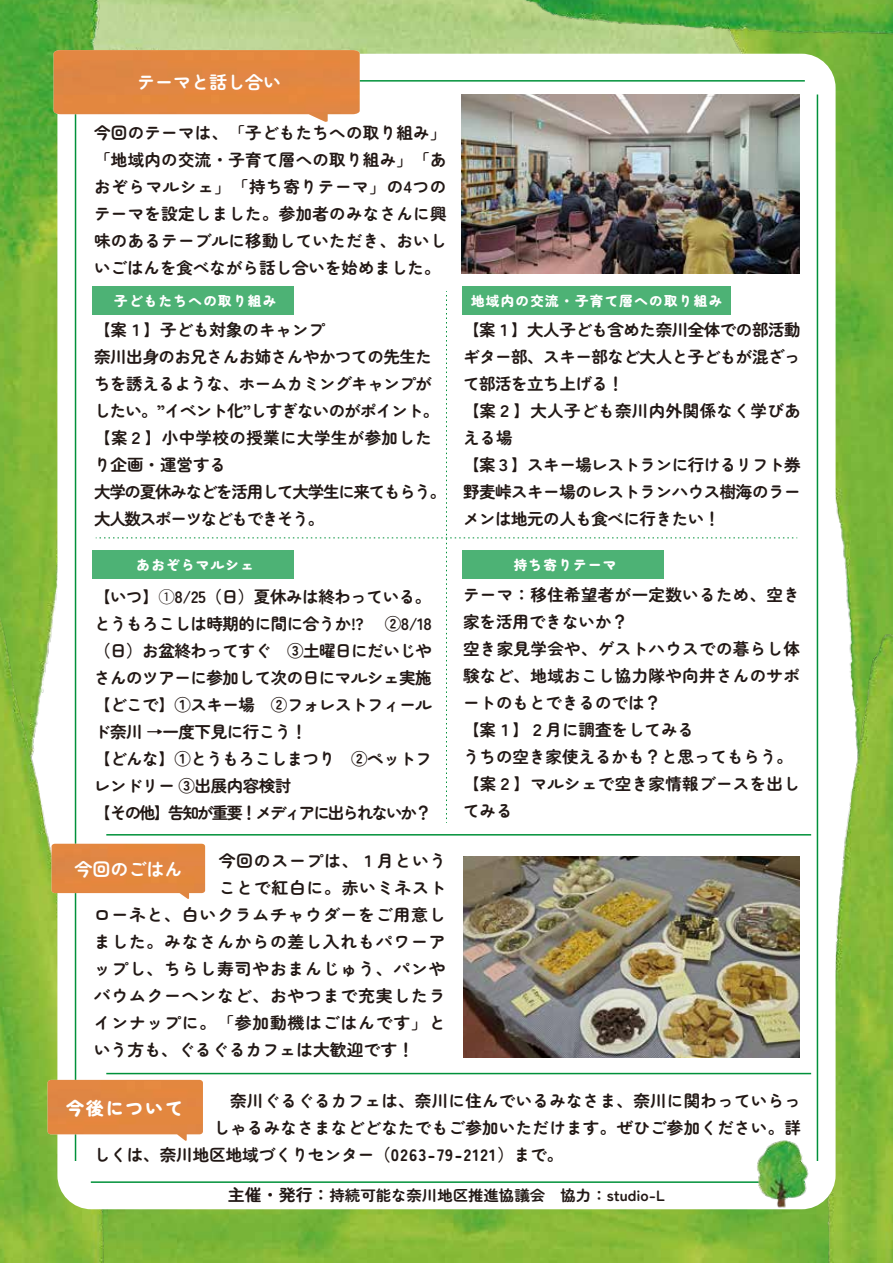
<style>
.page{position:relative;width:893px;height:1263px;background:#fff}
.page>*{position:absolute;margin:0;border:0;box-sizing:border-box;transform-origin:0 0}
.t1{font:700 18px "Zen Maru Gothic";color:#fff}
.t2{font:900 18px "Zen Maru Gothic";letter-spacing:.1em;color:#fff}
.t3{font:700 16.5px/27px "Zen Maru Gothic";letter-spacing:-.025em;color:#221815}
.t4{font:700 16.5px/27px "Zen Maru Gothic";color:#221815;text-align:justify}
.t5{font:700 16.5px/27px "Zen Maru Gothic";letter-spacing:.02em;color:#221815}
.t6{font:700 16.5px/27px "Zen Maru Gothic";letter-spacing:.04em;color:#221815}
.t7{font:700 15px "Zen Maru Gothic";color:#221815}
.t8{font:900 13.5px "Zen Maru Gothic";letter-spacing:.1em;color:#fff}
.s1{font-family:"Koz Go Pr 6 N";font-weight:400}
.s2{font-weight:900}
.s3{font-size:16.5px}
</style>
<div class="page">
<img style="left:0;top:0;width:893px;height:1263px">
<div style="left:57px;top:54px;width:779px;height:1155px;background:#fff;border-radius:34px"></div>
<hr style="left:91px;top:80px;width:714px;height:2px;background:#00913a">
<hr style="left:91px;top:1181px;width:714px;height:2px;background:#00913a">
<hr style="left:817px;top:95px;width:1px;height:1066px;background:#00913a">
<hr style="left:75px;top:95px;width:1px;height:1066px;background:#00913a">
<img style="left:54px;top:50px;width:306px;height:72px">
<img style="left:754px;top:1140px;width:58px;height:70px">
<img style="left:48px;top:1080px;width:155px;height:61px">
<hr style="left:106px;top:834px;width:705px;height:1px;background:#00913a">
<img style="left:463px;top:857px;width:337px;height:200px">
<div style="left:92px;top:286px;width:202px;height:29px;background:#4db275"></div>
<div style="left:462px;top:286px;width:268px;height:29px;background:#4db275"></div>
<hr style="left:106px;top:1073px;width:705px;height:1px;background:#00913a">
<img style="left:52px;top:844px;width:153px;height:55px">
<img style="left:462px;top:94px;width:338px;height:180px">
<svg style="left:96px;top:291px;width:701px;height:532px"></svg>
<p class="t1" style="left:137px;top:71px;width:145px">テーマと話し合い</p>
<p class="t4" style="left:94px;top:119px;width:354px">今回のテーマは、「子どもたちへの取り組み」「地域内の交流・子育て層への取り組み」「あおぞらマルシェ」「持ち寄りテーマ」の4つのテーマを設定しました。参加者のみなさんに興味のあるテーブルに移動していただき、おいしいごはんを食べながら話し合いを始めました。</p>
<p class="t8" style="left:114px;top:293px;width:163px">子どもたちへの取り組み</p>
<p class="t8" style="left:471px;top:293px;width:253px">地域内の交流・子育て層への取り組み</p>
<p class="t3" style="left:94px;top:316px;width:354px">【案１】子ども対象のキャンプ<br>奈川出身のお兄さんお姉さんやかつての先生たちを誘えるような、ホームカミングキャンプがしたい。”イベント化”しすぎないのがポイント。【案２】小中学校の授業に大学生が参加したり企画・運営する<br>大学の夏休みなどを活用して大学生に来てもらう。大人数スポーツなどもできそう。</p>
<p class="t3" style="left:463px;top:316px;width:339px">【案１】大人子ども含めた奈川全体での部活動ギター部、スキー部など大人と子どもが混ざって部活を立ち上げる！<br>【案２】大人子ども奈川内外関係なく学びあえる場<br>【案３】スキー場レストランに行けるリフト券野麦峠スキー場のレストランハウス樹海のラーメンは地元の人も食べに行きたい！</p>
<p class="t8" style="left:137px;top:557px;width:119px">あおぞらマルシェ</p>
<p class="t3" style="left:94px;top:582px;width:339px">【いつ】<span class="s1">①</span>8/25（日）夏休みは終わっている。とうもろこしは時期的に間に合うか!?</p>
<p class="t3" style="left:94px;top:609px;width:339px;text-indent:291px">②8/18（日）お盆終わってすぐ ③土曜日にだいじやさんのツアーに参加して次の日にマルシェ実施【どこで】①スキー場 ②フォレストフィールド奈川 →一度下見に行こう！<br>【どんな】①とうもろこしまつり ②ペットフレンドリー ③出展内容検討<br>【その他】告知が重要！メディアに出られないか？</p>
<p class="t1" style="left:74px;top:858px;width:110px">今回のごはん</p>
<p class="t6" style="left:219px;top:847px;width:229px">今回のスープは、１月ということで紅白に。赤いミネスト</p>
<p class="t4" style="left:94px;top:901px;width:353px">ローネと、白いクラムチャウダーをご用意しました。みなさんからの差し入れもパワーアップし、ちらし寿司やおまんじゅう、パンやバウムクーヘンなど、おやつまで充実したラインナップに。「参加動機はごはんです」という方も、ぐるぐるカフェは大歓迎です！</p>
<p class="t8" style="left:514px;top:557px;width:104px">持ち寄りテーマ</p>
<p class="t5" style="left:463px;top:581px;width:338px">テーマ：移住希望者が一定数いるため、空き家を活用できないか？<br>空き家見学会や、ゲストハウスでの暮らし体験など、地域おこし協力隊や向井さんのサポートのもとできるのでは？<br>【案１】２月に調査をしてみる<br>うちの空き家使えるかも？と思ってもらう。【案２】マルシェで空き家情報ブースを出してみる</p>
<p class="t5" style="left:213px;top:1086px;width:589px">　奈川ぐるぐるカフェは、奈川に住んでいるみなさま、奈川に関わっていらっしゃるみなさまなどどなたでもご参加いただけます。ぜひご参加ください。詳</p>
<p class="t2" style="left:66px;top:1097px;width:118px">今後について</p>
<p class="t4" style="left:94px;top:1141px;width:471px">しくは、奈川地区地域づくりセンター（<span class="s2">0263-79-2121</span>）まで。</p>
<p class="t7" style="left:228px;top:1186px;width:439px"><span class="s3">主催・発行：</span>持続可能な奈川地区推進協議会　協力：studio-L</p>
</div>
